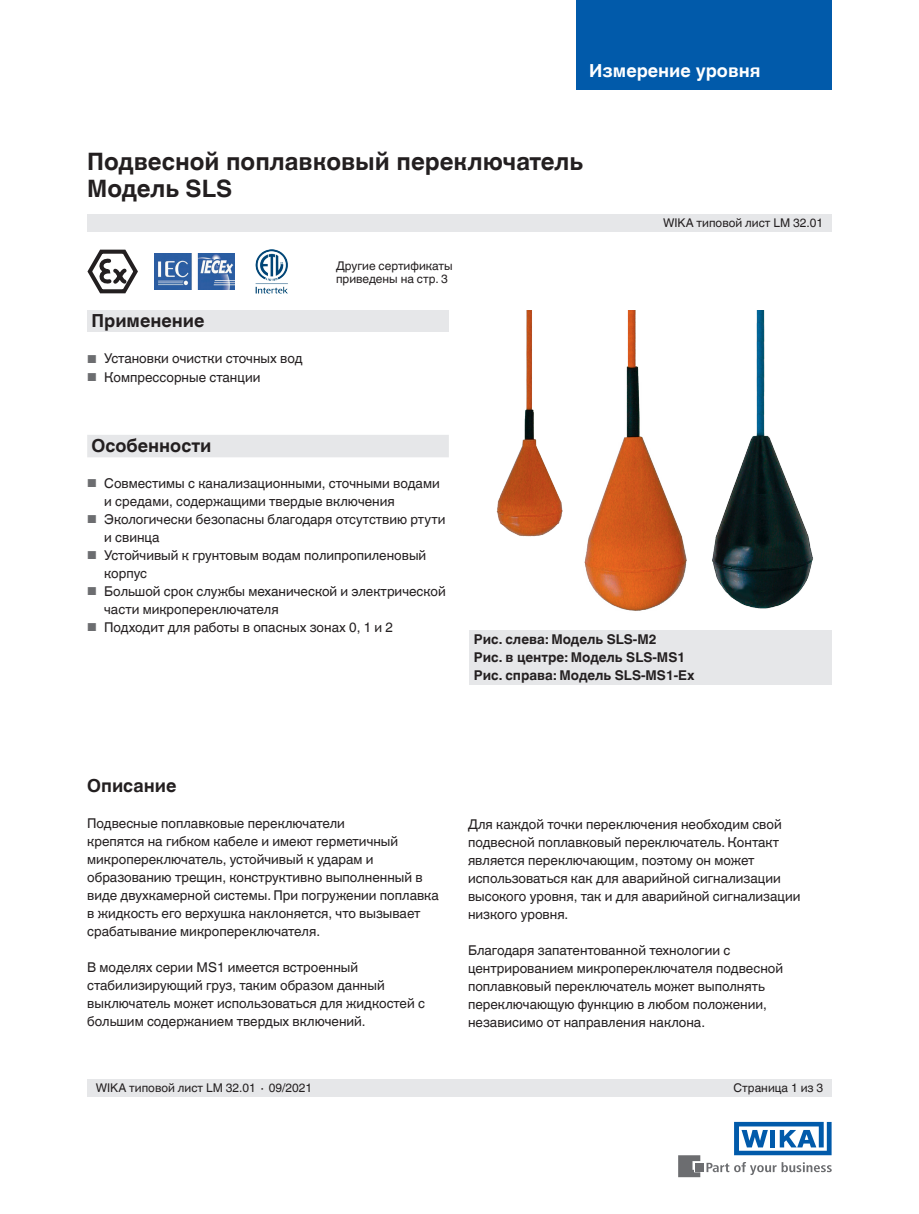
<style>
.page{position:relative;width:919px;height:1214px;background:#fff}
.page>*{position:absolute;margin:0;border:0;box-sizing:border-box;transform-origin:0 0}
.t1{font:700 24px/27px "Helvetica World";color:#231f20}
.t2{font:700 18px "Helvetica World";color:#231f20}
.t3{font:700 18px "Helvetica World";color:#fff}
.t4{font:13.5px/18px "Helvetica World";color:#231f20}
.t5{font:700 13.5px/18px "Helvetica World";color:#231f20}
.t6{font:12px/13.5px "Helvetica World";color:#231f20}
.s1{font-size:11.55px;color:#6c6d70}
</style>
<div class="page">
<div style="left:87px;top:310px;width:362px;height:21px;background:#e6e7e9"></div>
<div style="left:87px;top:215px;width:744px;height:17px;background:#e6e7e9"></div>
<div style="left:87px;top:1079px;width:744px;height:17px;background:#e6e7e9"></div>
<svg style="left:706px;top:1162px;width:125px;height:13px"></svg>
<div style="left:694px;top:1163px;width:9px;height:8px;background:#6c6d70"></div>
<svg style="left:678px;top:1155px;width:22px;height:22px"></svg>
<svg style="left:734px;top:1121px;width:97px;height:34px"></svg>
<div style="left:576px;top:0;width:255px;height:89px;background:#015aaa"></div>
<div style="left:469px;top:630px;width:362px;height:54px;background:#e6e7e9"></div>
<div style="left:87px;top:435px;width:362px;height:22px;background:#e6e7e9"></div>
<img style="left:496px;top:310px;width:317px;height:301px">
<svg style="left:87px;top:249px;width:51px;height:45px"></svg>
<img style="left:155px;top:254px;width:79px;height:36px">
<img style="left:255px;top:249px;width:33px;height:45px">
<h2 class="t3" style="left:589px;top:60px;width:173px">Измерение уровня</h2>
<h1 class="t1" style="left:87px;top:148px;width:497px">Подвесной поплавковый переключатель<br>Модель SLS</h1>
<h2 class="t2" style="left:91px;top:311px;width:114px">Применение</h2>
<p class="t4" style="left:87px;top:350px;width:217px"><span class="s1">■</span> Установки очистки сточных вод</p>
<p class="t4" style="left:87px;top:368px;width:175px"><span class="s1">■</span> Компрессорные станции</p>
<p class="t6" style="left:336px;top:259px;width:118px">Другие сертификаты приведены на стр. 3</p>
<p class="t6" style="left:663px;top:216px;width:162px">WIKA типовой лист LM 32.01</p>
<h2 class="t2" style="left:91px;top:435px;width:122px">Особенности</h2>
<p class="t4" style="left:104px;top:474px;width:337px;text-indent:-17px"><span class="s1">■</span> Совместимы с канализационными, сточными водами и средами, содержащими твердые включения</p>
<p class="t4" style="left:104px;top:510px;width:343px;text-indent:-17px"><span class="s1">■</span> Экологически безопасны благодаря отсутствию ртути и свинца</p>
<p class="t4" style="left:104px;top:546px;width:323px;text-indent:-17px"><span class="s1">■</span> Устойчивый к грунтовым водам полипропиленовый корпус</p>
<p class="t4" style="left:104px;top:582px;width:343px;text-indent:-17px"><span class="s1">■</span> Большой срок службы механической и электрической части микропереключателя</p>
<p class="t4" style="left:87px;top:618px;width:307px"><span class="s1">■</span> Подходит для работы в опасных зонах 0, 1 и 2</p>
<p class="t5" style="left:474px;top:630px;width:222px">Рис. слева: Модель SLS-M2<br>Рис. в центре: Модель SLS-MS1<br>Рис. справа: Модель SLS-MS1-Ex</p>
<h2 class="t2" style="left:87px;top:775px;width:91px">Описание</h2>
<p class="t4" style="left:87px;top:814px;width:353px">Подвесные поплавковые переключатели<br>крепятся на гибком кабеле и имеют герметичный микропереключатель, устойчивый к ударам и образованию трещин, конструктивно выполненный в виде двухкамерной системы. При погружении поплавка в жидкость его верхушка наклоняется, что вызывает срабатывание микропереключателя.</p>
<p class="t4" style="left:87px;top:958px;width:339px">В моделях серии MS1 имеется встроенный стабилизирующий груз, таким образом данный выключатель может использоваться для жидкостей с большим содержанием твердых включений.</p>
<p class="t4" style="left:468px;top:815px;width:334px">Для каждой точки переключения необходим свой подвесной поплавковый переключатель. Контакт является переключающим, поэтому он может использоваться как для аварийной сигнализации высокого уровня, так и для аварийной сигнализации низкого уровня.</p>
<p class="t4" style="left:468px;top:941px;width:316px">Благодаря запатентованной технологии с центрированием микропереключателя подвесной поплавковый переключатель может выполнять переключающую функцию в любом положении, независимо от направления наклона.</p>
<p class="t6" style="left:96px;top:1081px;width:218px">WIKA типовой лист LM 32.01 ∙ 09/2021</p>
<p class="t6" style="left:733px;top:1081px;width:91px">Страница 1 из 3</p>
</div>
